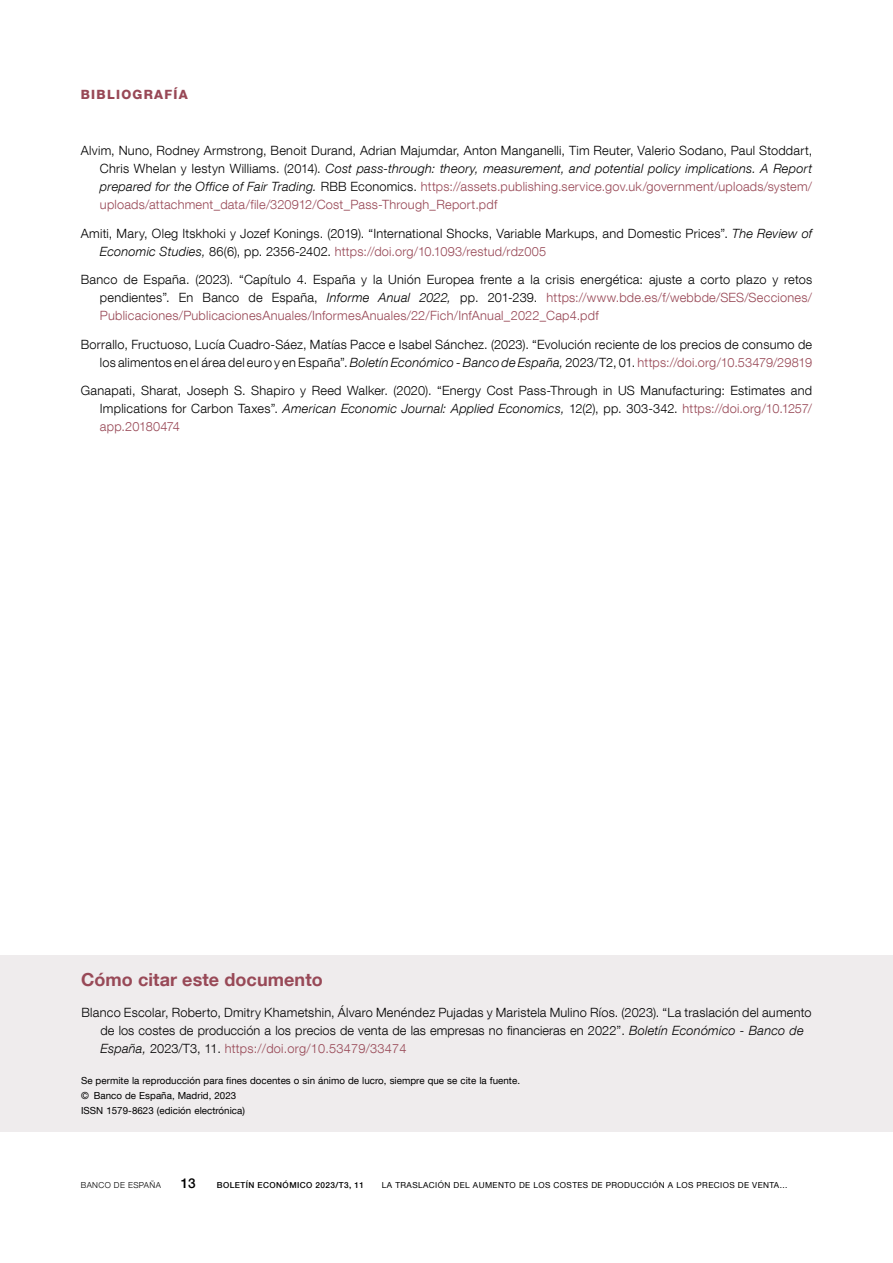
<style>
.page{position:relative;width:893px;height:1263px;background:#fff}
.page>*{position:absolute;margin:0;border:0;box-sizing:border-box;transform-origin:0 0}
.t1{font:700 18px "Bd E Neue Helvetica";letter-spacing:.005em;color:#984957}
.t2{font:500 13.5px "Bd E Neue Helvetica";color:#000}
.t3{font:300 12.75px/18px "Bd E Neue Helvetica";letter-spacing:.015em;color:#000;text-align:justify}
.t4{font:800 12.75px "Bd E Neue Helvetica";letter-spacing:.1em;color:#984856}
.t5{font:9.75px/15px "Bd E Neue Helvetica";letter-spacing:.005em;color:#000}
.t6{font:8.25px "Bd E Neue Helvetica";letter-spacing:.05em;color:#000}
.t7{font:500 8.25px "Bd E Neue Helvetica";letter-spacing:.05em;color:#000}
.t8{font:300 8.25px "Bd E Neue Helvetica";letter-spacing:.05em;color:#000}
.s1{font-style:italic}
.s2{color:#984856}
</style>
<div class="page">
<div style="left:0;top:955px;width:893px;height:176px;background:#efeced"></div>
<p class="t4" style="left:81px;top:86px;width:109px">BIBLIOGRAFÍA</p>
<p class="t3" style="left:100px;top:141px;width:714px;text-indent:-19px">Alvim, Nuno, Rodney Armstrong, Benoit Durand, Adrian Majumdar, Anton Manganelli, Tim Reuter, Valerio Sodano, Paul Stoddart, Chris Whelan y Iestyn Williams. (2014). <span class="s1">Cost pass-through: theory, measurement, and potential policy implications. A Report prepared for the Office of Fair Trading.</span> RBB Economics. <span class="s2">https://assets.publishing.service.gov.uk/government/uploads/system/ uploads/attachment_data/file/320912/Cost_Pass-Through_Report.pdf</span></p>
<p class="t3" style="left:100px;top:224px;width:714px;text-indent:-19px">Amiti, Mary, Oleg Itskhoki y Jozef Konings. (2019). “International Shocks, Variable Markups, and Domestic Prices”. <span class="s1">The Review of<br>Economic Studies,</span> 86(6), pp. 2356-2402. <span class="s2">https://doi.org/10.1093/restud/rdz005</span></p>
<p class="t3" style="left:100px;top:270px;width:714px;text-indent:-19px">Banco de España. (2023). “Capítulo 4. España y la Unión Europea frente a la crisis energética: ajuste a corto plazo y retos pendientes”. En Banco de España, <span class="s1">Informe Anual 2022,</span> pp. 201-239. <span class="s2">https://www.bde.es/f/webbde/SES/Secciones/ Publicaciones/PublicacionesAnuales/InformesAnuales/22/Fich/InfAnual_2022_Cap4.pdf</span></p>
<p class="t3" style="left:81px;top:335px;width:733px;text-align:right">Borrallo, Fructuoso, Lucía Cuadro-Sáez, Matías Pacce e Isabel Sánchez. (2023). “Evolución reciente de los precios de consumo de los alimentos en el área del euro y en España”. <span class="s1">Boletín Económico - Banco de España,</span> 2023/T2, 01. <span class="s2">https://doi.org/10.53479/29819</span></p>
<p class="t3" style="left:100px;top:382px;width:714px;text-indent:-19px">Ganapati, Sharat, Joseph S. Shapiro y Reed Walker. (2020). “Energy Cost Pass-Through in US Manufacturing: Estimates and Implications for Carbon Taxes”. <span class="s1">American Economic Journal: Applied Economics,</span> 12(2), pp. 303-342. <span class="s2">https://doi.org/10.1257/ app.20180474</span></p>
<h1 class="t1" style="left:81px;top:968px;width:243px">Cómo citar este documento</h1>
<p class="t3" style="left:101px;top:1003px;width:712px;text-align:left;text-indent:-19px">Blanco Escolar, Roberto, Dmitry Khametshin, Álvaro Menéndez Pujadas y Maristela Mulino Ríos. (2023). “La traslación del aumento de los costes de producción a los precios de venta de las empresas no financieras en 2022”. <span class="s1">Boletín Económico - Banco de<br>España,</span> 2023/T3, 11. <span class="s2">https://doi.org/10.53479/33474</span></p>
<p class="t5" style="left:81px;top:1073px;width:441px">Se permite la reproducción para fines docentes o sin ánimo de lucro, siempre que se cite la fuente. © Banco de España, Madrid, 2023<br>ISSN 1579-8623 (edición electrónica)</p>
<p class="t8" style="left:81px;top:1180px;width:82px">BANCO DE ESPAÑA</p>
<p class="t2" style="left:181px;top:1175px;width:16px">13</p>
<p class="t7" style="left:217px;top:1180px;width:149px">BOLETÍN ECONÓMICO 2023/T3, 11</p>
<p class="t6" style="left:382px;top:1180px;width:407px">LA TRASLACIÓN DEL AUMENTO DE LOS COSTES DE PRODUCCIÓN A LOS PRECIOS DE VENTA...</p>
</div>
